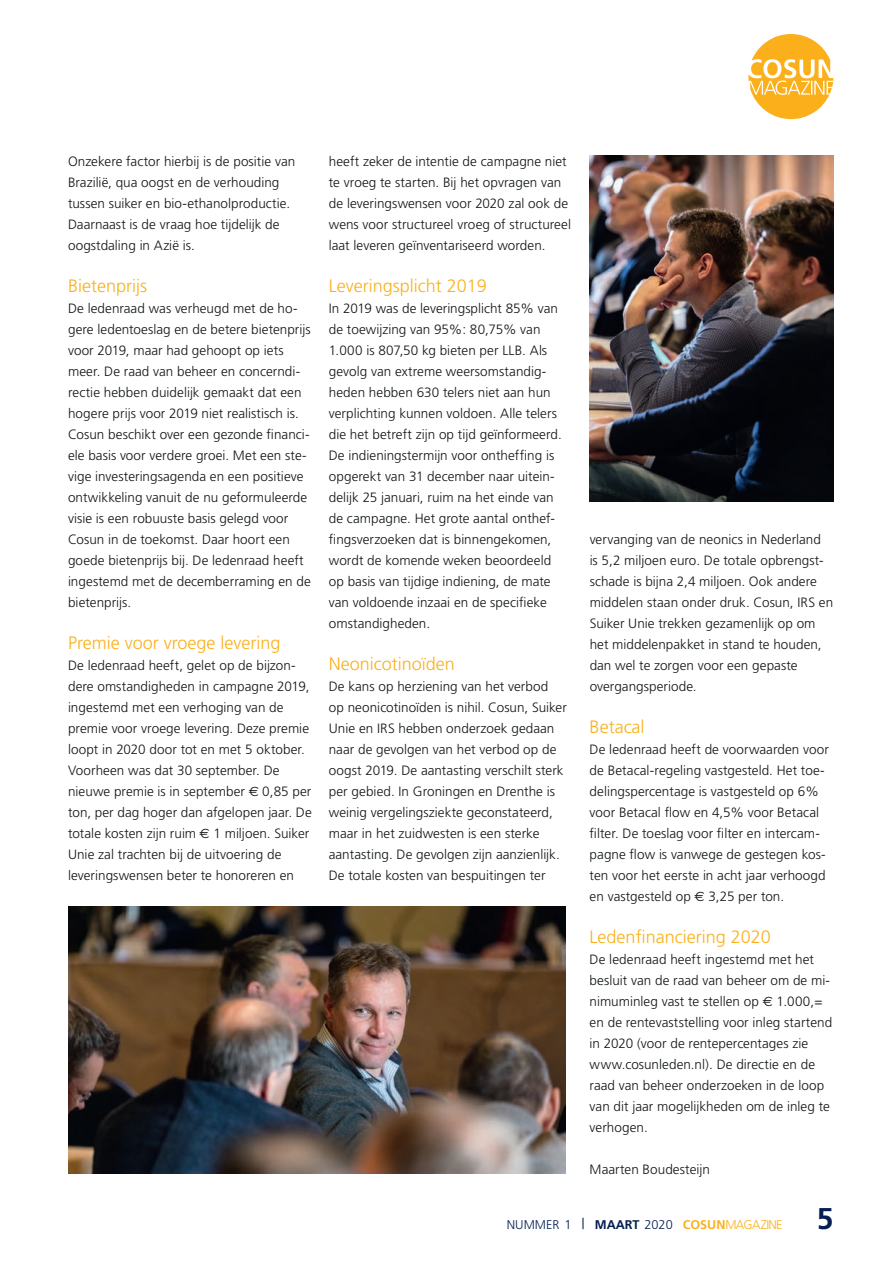
<style>
.page{position:relative;width:893px;height:1263px;background:#fff}
.page>*{position:absolute;margin:0;border:0;box-sizing:border-box;transform-origin:0 0}
.t1{font:700 30px "Frutiger";color:#061f53}
.t2{font:300 18px "Frutiger";color:#fbb01b}
.t3{font:300 13.5px/21px "Frutiger";letter-spacing:.005em;color:#121617}
.t4{font:300 12.6px "Frutiger";letter-spacing:-.03em;color:#fbb01b}
.s1{font-family:"Euro Sans";font-weight:400}
.s2{color:#061f53}
.s3{font-size:12.75px;color:#061f53}
.s4{font-size:15px;color:#061f53}
.s5{font-weight:700;color:#061f53}
.s6{font-weight:700}
</style>
<div class="page">
<img style="left:590px;top:155px;width:243px;height:347px">
<img style="left:68px;top:906px;width:497px;height:268px">
<svg style="left:748px;top:34px;width:85px;height:85px"></svg>
<p class="t3" style="left:68px;top:150px;width:229px">Onzekere factor hierbij is de positie van Brazilië, qua oogst en de verhouding tussen suiker en bio-ethanolproductie.<br>Daarnaast is de vraag hoe tijdelijk de oogstdaling in Azië is.</p>
<h2 class="t2" style="left:68px;top:275px;width:81px">Bietenprijs</h2>
<p class="t3" style="left:68px;top:297px;width:244px">De ledenraad was verheugd met de ho&shy;gere ledentoeslag en de betere bietenprijs voor 2019, maar had gehoopt op iets meer. De raad van beheer en concerndi&shy;rectie hebben duidelijk gemaakt dat een hogere prijs voor 2019 niet realistisch is.<br>Cosun beschikt over een gezonde financi&shy;ële basis voor verdere groei. Met een ste&shy;vige investeringsagenda en een positieve ontwikkeling vanuit de nu geformuleerde visie is een robuuste basis gelegd voor Cosun in de toekomst. Daar hoort een goede bietenprijs bij. De ledenraad heeft ingestemd met de decemberraming en de bietenprijs.</p>
<h2 class="t2" style="left:68px;top:632px;width:214px">Premie voor vroege levering</h2>
<p class="t3" style="left:68px;top:654px;width:245px">De ledenraad heeft, gelet op de bijzon&shy;dere omstandigheden in campagne 2019, ingestemd met een verhoging van de premie voor vroege levering. Deze premie loopt in 2020 door tot en met 5 oktober.<br>Voorheen was dat 30 september. De nieuwe premie is in september <span class="s1">€</span> 0,85 per ton, per dag hoger dan afgelopen jaar. De totale kosten zijn ruim <span class="s1">€</span> 1 miljoen. Suiker Unie zal trachten bij de uitvoering de leveringswensen beter te honoreren en</p>
<p class="t3" style="left:329px;top:150px;width:244px">heeft zeker de intentie de campagne niet te vroeg te starten. Bij het opvragen van de leveringswensen voor 2020 zal ook de wens voor structureel vroeg of structureel laat leveren geïnventariseerd worden.</p>
<h2 class="t2" style="left:329px;top:275px;width:160px">Leveringsplicht 2019</h2>
<p class="t3" style="left:329px;top:297px;width:234px">In 2019 was de leveringsplicht 85% van de toewijzing van 95%: 80,75% van 1.000 is 807,50 kg bieten per LLB. Als gevolg van extreme weersomstandig&shy;heden hebben 630 telers niet aan hun verplichting kunnen voldoen. Alle telers die het betreft zijn op tijd geïnformeerd.<br>De indieningstermijn voor ontheffing is opgerekt van 31 december naar uitein&shy;delijk 25 januari, ruim na het einde van de campagne. Het grote aantal onthef&shy;fingsverzoeken dat is binnengekomen, wordt de komende weken beoordeeld op basis van tijdige indiening, de mate van voldoende inzaai en de specifieke omstandigheden.</p>
<h2 class="t2" style="left:329px;top:653px;width:128px">Neonicotinoïden</h2>
<p class="t3" style="left:329px;top:675px;width:240px">De kans op herziening van het verbod<br>op neonicotinoïden is nihil. Cosun, Suiker Unie en IRS hebben onderzoek gedaan naar de gevolgen van het verbod op de oogst 2019. De aantasting verschilt sterk per gebied. In Groningen en Drenthe is weinig vergelingsziekte geconstateerd, maar in het zuidwesten is een sterke aantasting. De gevolgen zijn aanzienlijk.<br>De totale kosten van bespuitingen ter</p>
<p class="t3" style="left:590px;top:528px;width:245px">vervanging van de neonics in Nederland<br>is 5,2 miljoen euro. De totale opbrengst&shy;schade is bijna 2,4 miljoen. Ook andere middelen staan onder druk. Cosun, IRS en Suiker Unie trekken gezamenlijk op om het middelenpakket in stand te houden, dan wel te zorgen voor een gepaste overgangsperiode.</p>
<h2 class="t2" style="left:590px;top:716px;width:56px">Betacal</h2>
<p class="t3" style="left:590px;top:738px;width:241px">De ledenraad heeft de voorwaarden voor de Betacal-regeling vastgesteld. Het toe&shy;delingspercentage is vastgesteld op 6% voor Betacal flow en 4,5% voor Betacal filter. De toeslag voor filter en intercam&shy;pagne flow is vanwege de gestegen kos&shy;ten voor het eerste in acht jaar verhoogd en vastgesteld op <span class="s1">€</span> 3,25 per ton.</p>
<h2 class="t2" style="left:590px;top:926px;width:183px">Ledenfinanciering 2020</h2>
<p class="t3" style="left:590px;top:948px;width:244px">De ledenraad heeft ingestemd met het besluit van de raad van beheer om de mi&shy;nimuminleg vast te stellen op <span class="s1">€</span> 1.000,= en de rentevaststelling voor inleg startend in 2020 (voor de rentepercentages zie www.cosunleden.nl). De directie en de raad van beheer onderzoeken in de loop van dit jaar mogelijkheden om de inleg te verhogen.</p>
<p class="t3" style="left:590px;top:1158px;width:122px">Maarten Boudesteijn</p>
<p class="t4" style="left:507px;top:1217px;width:277px"><span class="s2">NUMMER</span> <span class="s3">1</span> <span class="s4">|</span> <span class="s5">MAART</span> <span class="s3">2020</span> <span class="s6">COSUN</span>MAGAZINE</p>
<h1 class="t1" style="left:817px;top:1201px;width:18px">5</h1>
</div>
